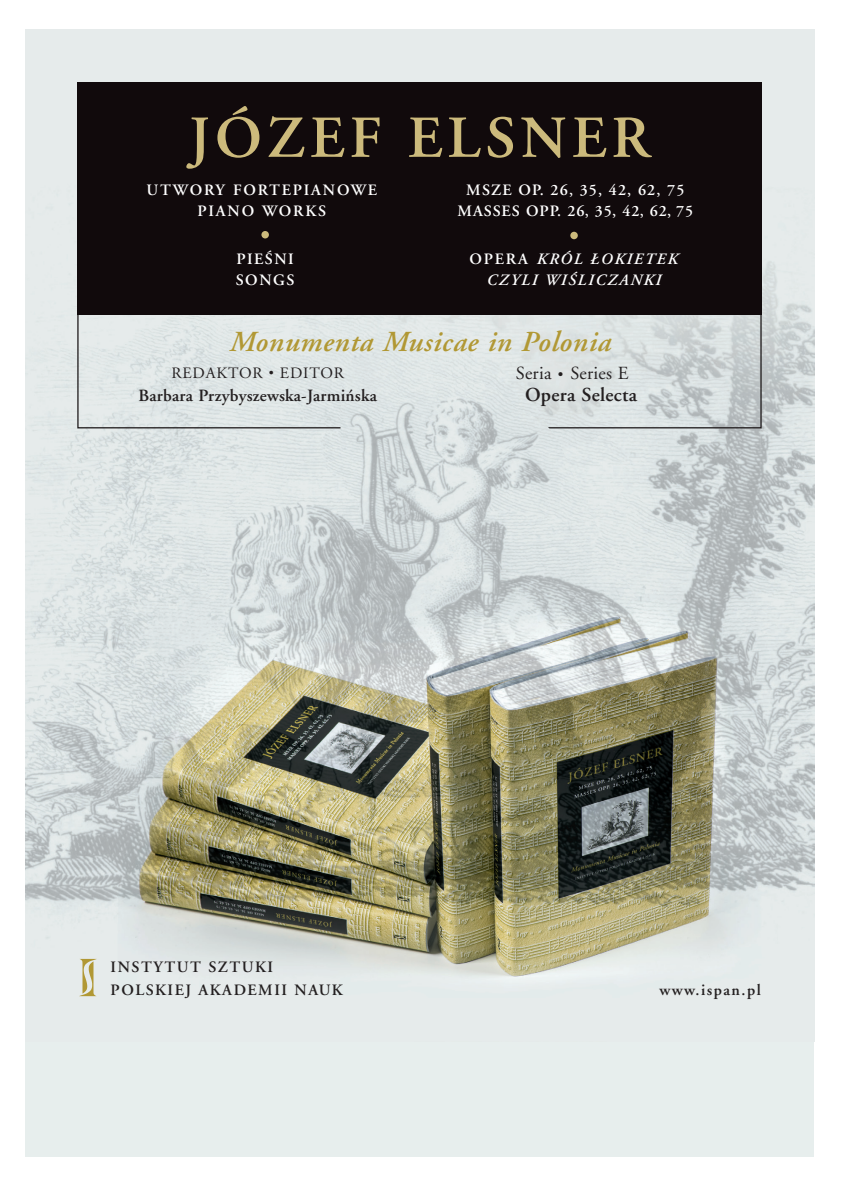
<style>
.page{position:relative;width:844px;height:1191px;background:#fff}
.page>*{position:absolute;margin:0;border:0;box-sizing:border-box;transform-origin:0 0}
.t1{font:59.32px "Garamond Adobe Semi PL";letter-spacing:.085em;color:#ccba7c}
.t2{font:29.05px "Garamond Adobe Semi Italic PL";letter-spacing:.025em;color:#b19834}
.t3{font:19.78px "Garamond Adobe Semi PL";letter-spacing:.015em;color:#231f20}
.t4{font:18.38px "Garamond Adobe Regular PL";letter-spacing:.015em;color:#231f20}
.t5{font:17.15px "Garamond Adobe Semi PL";letter-spacing:.015em;color:#231f20}
.t6{font:15.75px/23.8px "Garamond Adobe Semi PL";letter-spacing:.095em;color:#231f20}
.t7{font:15.75px/21px "Garamond Adobe Expert Semi PL";letter-spacing:.065em;color:#fff;text-align:center}
.t8{font:15.75px/21px "Garamond Adobe Semi Italic PL";letter-spacing:.1em;color:#fff;text-align:center}
.t9{font:15.75px/21px "Garamond Adobe Semi PL";letter-spacing:.115em;color:#fff;text-align:center}
.t10{font:15.75px "Garamond Adobe Regular PL";letter-spacing:.055em;color:#231f20}
.t11{font:15.75px/21px "Garamond Adobe Semi PL";letter-spacing:.095em;color:#fff}
.s1{font-family:"Garamond Adobe Semi PL"}
.s2{font-size:13.12px}
.s3{font-size:14.53px}
</style>
<div class="page">
<div style="left:26px;top:30px;width:787px;height:1126px;background:#e7eeed"></div>
<img style="left:26px;top:82px;width:787px;height:895px">
<div style="left:77px;top:82px;width:684px;height:232px;background:#110a0c"></div>
<img style="left:74px;top:951px;width:28px;height:46px">
<div style="left:261px;top:231px;width:8px;height:7px;background:#ccba7c;border-radius:50%"></div>
<div style="left:570px;top:232px;width:7px;height:7px;background:#ccba7c;border-radius:50%"></div>
<img style="left:202px;top:370px;width:435px;height:325px">
<h1 class="t1" style="left:189px;top:105px;width:463px">JÓZEF ELSNER</h1>
<p class="t9" style="left:146px;top:180px;width:232px">UTWORY FORTEPIANOWE<br>PIANO WORKS</p>
<p class="t7" style="left:457px;top:181px;width:237px"><span class="s1">MSZE OP.</span> 26, 35, 42, 62<span class="s1">,</span> 75<br><span class="s1">MASSES OPP.</span> 26, 35, 42, 62<span class="s1">,</span> 75</p>
<p class="t11" style="left:236px;top:249px;width:60px">PIEÂNI<br>SONGS</p>
<p class="t8" style="left:469px;top:249px;width:209px"><span class="s1">OPERA</span> KRÓL ¸OKIETEK<br>CZYLI WIÂLICZANKI</p>
<h2 class="t2" style="left:229px;top:326px;width:383px">Monumenta Musicae in Polonia</h2>
<p class="t10" style="left:171px;top:365px;width:174px">REDAKTOR <span class="s2">•</span> EDITOR</p>
<p class="t5" style="left:138px;top:386px;width:240px">Barbara Przybyszewska-Jarmiƒska</p>
<p class="t4" style="left:516px;top:363px;width:114px">Seria <span class="s3">•</span> Series E</p>
<p class="t3" style="left:525px;top:384px;width:113px">Opera Selecta</p>
<p class="t6" style="left:111px;top:955px;width:234px">INSTYTUT SZTUKI<br>POLSKIEJ AKADEMII NAUK</p>
<p class="t6" style="left:659px;top:978px;width:103px">www.ispan.pl</p>
</div>
